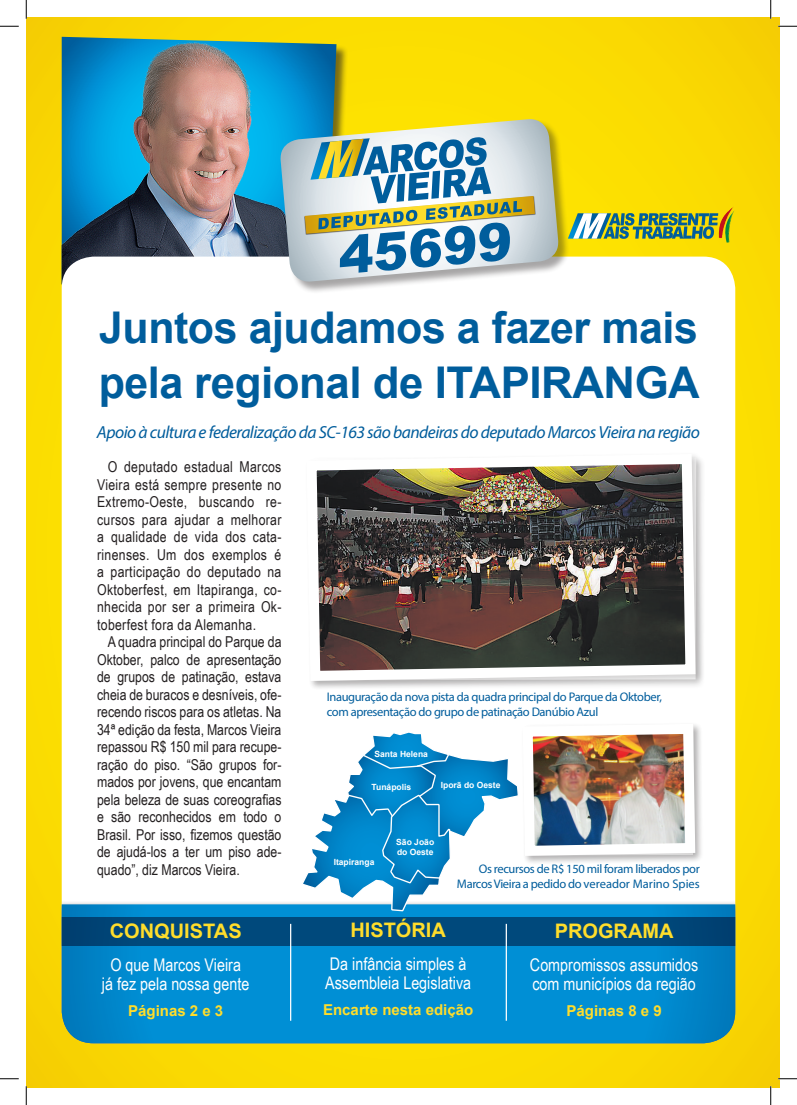
<style>
.page{position:relative;width:797px;height:1105px;background:#fff}
.page>*{position:absolute;margin:0;border:0;box-sizing:border-box;transform-origin:0 0}
.t1{font:700 43.75px/55px "Arial";letter-spacing:-.01em;color:#005d9c}
.t2{font:700 20px "Arial";color:#ffdd2b}
.t3{font:17.5px/19.4px "Arial Narrow";color:#fff}
.t4{font:italic 17.5px "Myriad Pro";letter-spacing:-.03em;color:#005d9c}
.t5{font:15px/17.5px "Arial Narrow";letter-spacing:.01em;color:#231f20;text-align:justify}
.t6{font:700 15px "Arial";color:#ffdd2b}
.t7{font:12.5px/15px "Myriad Pro";letter-spacing:-.03em;color:#005d9c}
.t8{font:700 8.5px/10.6px "Arial";color:#fff}
</style>
<div class="page">
<div style="left:26px;top:17px;width:753px;height:1070px;background:#fadc02"></div>
<svg style="left:314px;top:43px;width:22px;height:76px;background:#096ea4"></svg>
<img style="left:62px;top:37px;width:252px;height:246px">
<div style="left:62px;top:257px;width:673px;height:786px;background:#fff;border-radius:32px"></div>
<svg style="left:62px;top:904px;width:673px;height:139px;background:#028bcf"></svg>
<div style="left:62px;top:917px;width:673px;height:29px;background:#00497c"></div>
<svg style="left:570px;top:207px;width:164px;height:36px"></svg>
<div style="left:281px;top:119px;width:289px;height:175px;background:#231f20;opacity:.4"></div>
<svg style="left:279px;top:119px;width:281px;height:164px"></svg>
<svg style="left:305px;top:137px;width:230px;height:136px;background:#9cb8b8"></svg>
<hr style="left:290px;top:924px;width:1px;height:97px;background:#fff">
<hr style="left:505px;top:924px;width:2px;height:97px;background:#fff">
<div style="left:304px;top:452px;width:401px;height:238px;background:#231f20;opacity:.2"></div>
<img style="left:304px;top:452px;width:396px;height:234px">
<svg style="left:300px;top:725px;width:400px;height:258px"></svg>
<svg style="left:0;top:25px;width:19px;height:2px"></svg>
<svg style="left:778px;top:25px;width:19px;height:2px"></svg>
<svg style="left:0;top:1078px;width:19px;height:1px"></svg>
<svg style="left:778px;top:1078px;width:19px;height:1px"></svg>
<svg style="left:25px;top:0;width:2px;height:19px"></svg>
<svg style="left:25px;top:1086px;width:2px;height:19px"></svg>
<svg style="left:770px;top:0;width:1px;height:19px"></svg>
<svg style="left:770px;top:1086px;width:1px;height:19px"></svg>
<h1 class="t1" style="left:99px;top:302px;width:602px">Juntos ajudamos a fazer mais pela regional de ITAPIRANGA</h1>
<p class="t4" style="left:97px;top:421px;width:604px">Apoio à cultura e federalização da SC-163 são bandeiras do deputado Marcos Vieira na região</p>
<p class="t5" style="left:97px;top:458px;width:186px;text-indent:11px">O deputado estadual Marcos Vieira está sempre presente no Extremo-Oeste, buscando re&shy;cursos para ajudar a melhorar a qualidade de vida dos cata&shy;rinenses. Um dos exemplos é a participação do deputado na Oktoberfest, em Itapiranga, co&shy;nhecida por ser a primeira Ok&shy;toberfest fora da Alemanha.</p>
<p class="t5" style="left:97px;top:633px;width:186px;text-indent:11px">A quadra principal do Parque da Oktober, palco de apresentação de grupos de patinação, estava cheia de buracos e desníveis, ofe&shy;recendo riscos para os atletas. Na 34ª edição da festa, Marcos Vieira repassou R$ 150 mil para recupe&shy;ração do piso. “São grupos for&shy;mados por jovens, que encantam pela beleza de suas coreografias e são reconhecidos em todo o Brasil. Por isso, fizemos questão de ajudá-los a ter um piso ade&shy;quado”, diz Marcos Vieira.</p>
<h2 class="t2" style="left:110px;top:918px;width:133px">CONQUISTAS</h2>
<p class="t3" style="left:102px;top:954px;width:149px;text-align:center">O que Marcos Vieira<br>já fez pela nossa gente</p>
<p class="t6" style="left:128px;top:1001px;width:97px">Páginas 2 e 3</p>
<p class="t7" style="left:327px;top:689px;width:337px">Inauguração da nova pista da quadra principal do Parque da Oktober, com apresentação do grupo de patinação Danúbio Azul</p>
<p class="t8" style="left:374px;top:749px;width:55px">Santa Helena</p>
<p class="t8" style="left:371px;top:782px;width:41px">Tunápolis</p>
<p class="t8" style="left:441px;top:780px;width:61px">Iporã do Oeste</p>
<p class="t8" style="left:334px;top:857px;width:42px">Itapiranga</p>
<p class="t8" style="left:396px;top:836px;width:39px">São João do Oeste</p>
<p class="t7" style="left:457px;top:861px;width:244px;text-align:right">Os recursos de R$ 150 mil foram liberados por<br>Marcos Vieira a pedido do vereador Marino Spies</p>
<h2 class="t2" style="left:350px;top:917px;width:97px">HISTÓRIA</h2>
<p class="t3" style="left:325px;top:953px;width:147px">Da infância simples à<br>Assembleia Legislativa</p>
<p class="t6" style="left:323px;top:1000px;width:152px">Encarte nesta edição</p>
<h2 class="t2" style="left:554px;top:918px;width:120px">PROGRAMA</h2>
<p class="t3" style="left:530px;top:954px;width:170px">Compromissos assumidos com municípios da região</p>
<p class="t6" style="left:566px;top:1001px;width:97px">Páginas 8 e 9</p>
</div>
